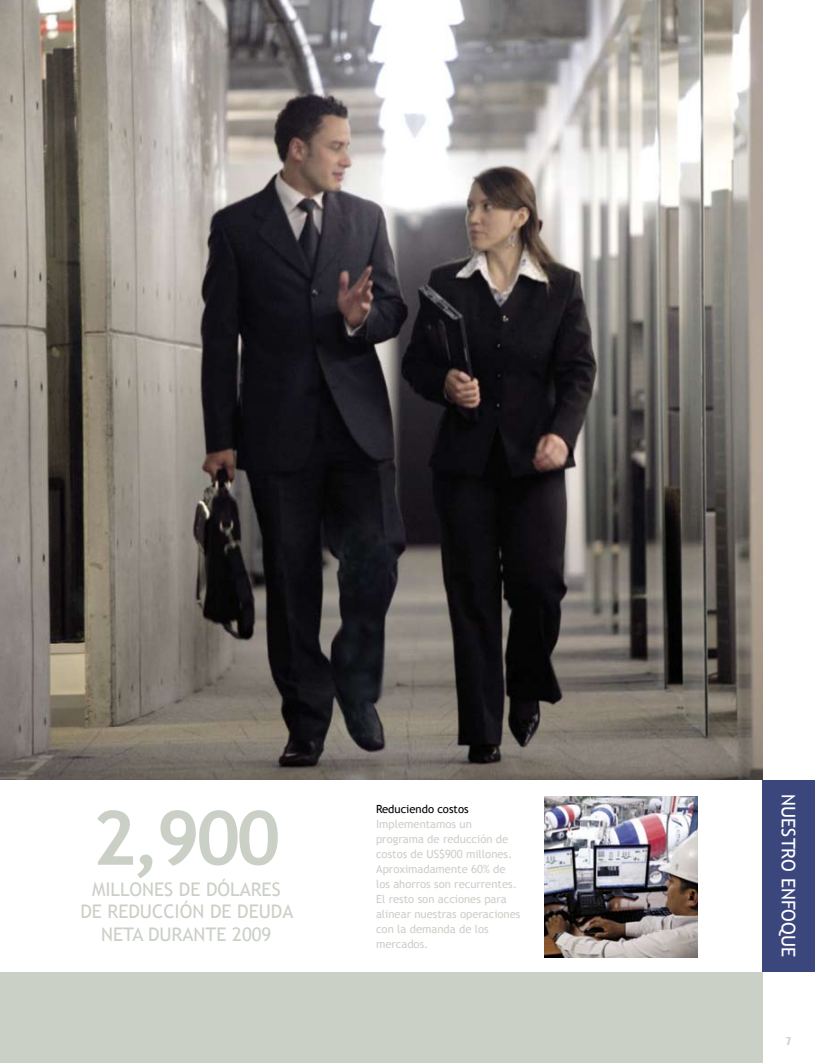
<style>
.page{position:relative;width:815px;height:1063px;background:#fff}
.page>*{position:absolute;margin:0;border:0;box-sizing:border-box;transform-origin:0 0}
.t1{font:700 75px "Trebuchet MS";color:#cbd0c7}
.t2{font:18.75px/22.5px "Trebuchet MS";color:#cbd0c7;text-align:center}
.t3{font:18.75px "Trebuchet MS";color:#fff}
.t4{font:11.25px/15px "Trebuchet MS";color:#cbd0c7}
.t5{font:11.25px "Trebuchet MS";color:#000}
.t6{font:700 condensed 11.25px "Univers";color:#cbd0c7}
</style>
<div class="page">
<div style="left:0;top:971px;width:763px;height:92px;background:#cbd0c7"></div>
<img style="left:0;top:0;width:763px;height:780px">
<div style="left:762px;top:780px;width:53px;height:191px;background:#3a467c"></div>
<img style="left:545px;top:796px;width:152px;height:161px">
<h1 class="t1" style="left:92px;top:791px;width:190px">2,900</h1>
<h2 class="t2" style="left:80px;top:878px;width:215px">MILLONES DE DÓLARES<br>DE REDUCCIÓN DE DEUDA<br>NETA DURANTE 2009</h2>
<p class="t5" style="left:376px;top:802px;width:94px">Reduciendo costos</p>
<p class="t4" style="left:376px;top:816px;width:146px">Implementamos un programa de reducción de costos de US$900 millones.<br>Aproximadamente 60% de los ahorros son recurrentes.<br>El resto son acciones para alinear nuestras operaciones con la demanda de los mercados.</p>
<h2 class="t3" style="left:800px;top:794px;width:164px;rotate:90deg">NUESTRO ENFOQUE</h2>
<p class="t6" style="left:786px;top:1034px;width:6px">7</p>
</div>
